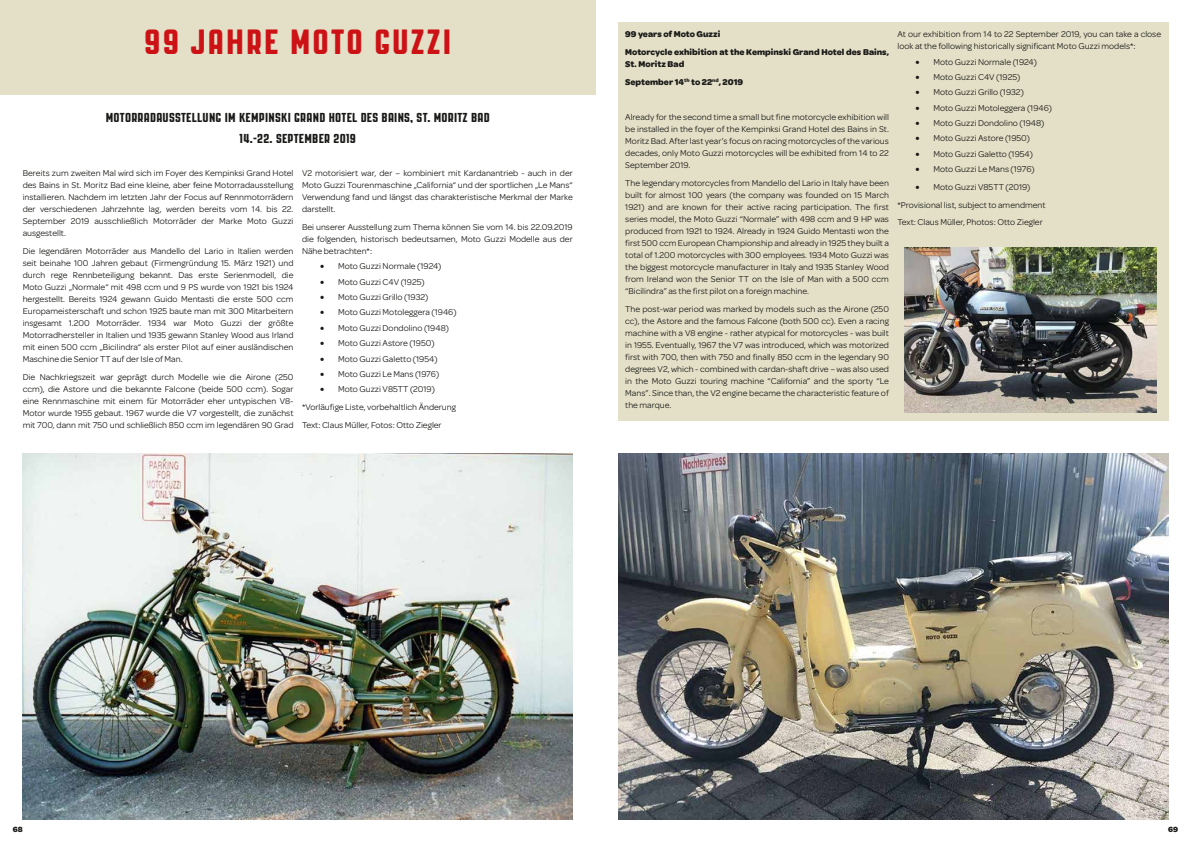
<style>
.page{position:relative;width:1191px;height:842px;background:#fff}
.page>*{position:absolute;margin:0;border:0;box-sizing:border-box;transform-origin:0 0}
.t1{font:35px "PAG Revolucion W00";letter-spacing:.06em;color:#cd1216}
.t2{font:13px/21px "PAG Revolucion W00";letter-spacing:.02em;color:#1a1a18;text-align:center}
.t3{font:9px/12px "Omnes";color:#1a1a18;text-align:justify}
.t4{font:700 9px/17.7px "Omnes";color:#1a1a18}
.t5{font:700 8px "Omnes";color:#1a1a18}
</style>
<div class="page">
<div style="left:618px;top:23px;width:550px;height:398px;background:#e4e0c7"></div>
<img style="left:23px;top:453px;width:550px;height:366px">
<img style="left:618px;top:453px;width:550px;height:366px">
<img style="left:904px;top:247px;width:252px;height:165px">
<div style="left:0;top:0;width:595px;height:94px;background:#e4e0c7"></div>
<h1 class="t1" style="left:144px;top:23px;width:308px">99 JAHRE MOTO GUZZI</h1>
<h2 class="t2" style="left:106px;top:107px;width:385px">MOTORRADAUSSTELLUNG IM KEMPINSKI GRAND HOTEL DES BAINS, ST. MORITZ BAD<br>14.-22. SEPTEMBER 2019</h2>
<p class="t3" style="left:23px;top:167px;width:272px">Bereits zum zweiten Mal wird sich im Foyer des Kempinksi Grand Hotel des Bains in St. Moritz Bad eine kleine, aber feine Motorradausstellung installieren. Nachdem im letzten Jahr der Focus auf Rennmotorrädern der verschiedenen Jahrzehnte lag, werden bereits vom 14. bis 22.<br>September 2019 ausschließlich Motorräder der Marke Moto Guzzi ausgestellt.</p>
<p class="t3" style="left:23px;top:245px;width:272px">Die legendären Motorräder aus Mandello del Lario in Italien werden seit beinahe 100 Jahren gebaut (Firmengründung 15. März 1921) und durch rege Rennbeteiligung bekannt. Das erste Serienmodell, die Moto Guzzi „Normale“ mit 498 ccm und 9 PS wurde von 1921 bis 1924 hergestellt. Bereits 1924 gewann Guido Mentasti die erste 500 ccm Europameisterschaft und schon 1925 baute man mit 300 Mitarbeitern insgesamt 1.200 Motorräder. 1934 war Moto Guzzi der größte Motorradhersteller in Italien und 1935 gewann Stanley Wood aus Irland mit einen 500 ccm „Bicilindra“ als erster Pilot auf einer ausländischen Maschine die Senior TT auf der Isle of Man.</p>
<p class="t3" style="left:23px;top:371px;width:272px">Die Nachkriegszeit war geprägt durch Modelle wie die Airone (250 ccm), die Astore und die bekannte Falcone (beide 500 ccm). Sogar eine Rennmaschine mit einem für Motorräder eher untypischen V8- Motor wurde 1955 gebaut. 1967 wurde die V7 vorgestellt, die zunächst mit 700, dann mit 750 und schließlich 850 ccm im legendären 90 Grad</p>
<p class="t3" style="left:302px;top:167px;width:272px">V2 motorisiert war, der – kombiniert mit Kardanantrieb - auch in der Moto Guzzi Tourenmaschine „California“ und der sportlichen „Le Mans“ Verwendung fand und längst das charakteristische Merkmal der Marke darstellt.</p>
<p class="t3" style="left:302px;top:221px;width:272px">Bei unserer Ausstellung zum Thema können Sie vom 14. bis 22.09.2019 die folgenden, historisch bedeutsamen, Moto Guzzi Modelle aus der Nähe betrachten*:</p>
<p class="t3" style="left:320px;top:260px;width:123px">• Moto Guzzi Normale (1924)</p>
<p class="t3" style="left:320px;top:276px;width:106px">• Moto Guzzi C4V (1925)</p>
<p class="t3" style="left:320px;top:291px;width:110px">• Moto Guzzi Grillo (1932)</p>
<p class="t3" style="left:320px;top:306px;width:138px">• Moto Guzzi Motoleggera (1946)</p>
<p class="t3" style="left:320px;top:322px;width:130px">• Moto Guzzi Dondolino (1948)</p>
<p class="t3" style="left:320px;top:337px;width:116px">• Moto Guzzi Astore (1950)</p>
<p class="t3" style="left:320px;top:353px;width:119px">• Moto Guzzi Galetto (1954)</p>
<p class="t3" style="left:320px;top:368px;width:121px">• Moto Guzzi Le Mans (1976)</p>
<p class="t3" style="left:302px;top:380px;width:155px;line-height:17.7px;text-align:left;text-indent:18px">• Moto Guzzi V85TT (2019) *Vorläufige Liste, vorbehaltlich Änderung<br>Text: Claus Müller, Fotos: Otto Ziegler</p>
<p class="t4" style="left:625px;top:26px;width:265px">99 years of Moto Guzzi<br>Motorcycle exhibition at the Kempinski Grand Hotel des Bains,</p>
<p class="t4" style="left:625px;top:55px;width:119px">St. Moritz Bad<br>September 14<sup>th</sup> to 22<sup>nd</sup>, 2019</p>
<p class="t3" style="left:625px;top:111px;width:265px">Already for the second time a small but fine motorcycle exhibition will be installed in the foyer of the Kempinksi Grand Hotel des Bains in St.<br>Moritz Bad. After last year’s focus on racing motorcycles of the various decades, only Moto Guzzi motorcycles will be exhibited from 14 to 22<br>September 2019.</p>
<p class="t3" style="left:625px;top:177px;width:265px">The legendary motorcycles from Mandello del Lario in Italy have been built for almost 100 years (the company was founded on 15 March 1921) and are known for their active racing participation. The first series model, the Moto Guzzi “Normale” with 498 ccm and 9 HP was produced from 1921 to 1924. Already in 1924 Guido Mentasti won the first 500 ccm European Championship and already in 1925 they built a total of 1.200 motorcycles with 300 employees. 1934 Moto Guzzi was the biggest motorcycle manufacturer in Italy and 1935 Stanley Wood from Ireland won the Senior TT on the Isle of Man with a 500 ccm “Bicilindra” as the first pilot on a foreign machine.</p>
<p class="t3" style="left:625px;top:303px;width:265px">The post-war period was marked by models such as the Airone (250 cc), the Astore and the famous Falcone (both 500 cc). Even a racing machine with a V8 engine - rather atypical for motorcycles - was built in 1955. Eventually, 1967 the V7 was introduced, which was motorized first with 700, then with 750 and finally 850 ccm in the legendary 90 degrees V2, which - combined with cardan-shaft drive – was also used in the Moto Guzzi touring machine “California” and the sporty “Le Mans”. Since than, the V2 engine became the characteristic feature of the marque.</p>
<p class="t3" style="left:897px;top:28px;width:265px">At our exhibition from 14 to 22 September 2019, you can take a close look at the following historically significant Moto Guzzi models*:</p>
<p class="t3" style="left:915px;top:56px;width:123px">• Moto Guzzi Normale (1924)</p>
<p class="t3" style="left:915px;top:71px;width:106px">• Moto Guzzi C4V (1925)</p>
<p class="t3" style="left:915px;top:86px;width:110px">• Moto Guzzi Grillo (1932)</p>
<p class="t3" style="left:915px;top:102px;width:138px">• Moto Guzzi Motoleggera (1946)</p>
<p class="t3" style="left:915px;top:117px;width:130px">• Moto Guzzi Dondolino (1948)</p>
<p class="t3" style="left:915px;top:133px;width:116px">• Moto Guzzi Astore (1950)</p>
<p class="t3" style="left:915px;top:148px;width:119px">• Moto Guzzi Galetto (1954)</p>
<p class="t3" style="left:915px;top:163px;width:121px">• Moto Guzzi Le Mans (1976)</p>
<p class="t3" style="left:897px;top:178px;width:150px;line-height:17.7px;text-align:center">• Moto Guzzi V85TT (2019) *Provisional list, subject to amendment<br>Text: Claus Müller, Photos: Otto Ziegler</p>
<p class="t5" style="left:13px;top:824px;width:11px">68</p>
<p class="t5" style="left:1168px;top:824px;width:11px">69</p>
</div>
